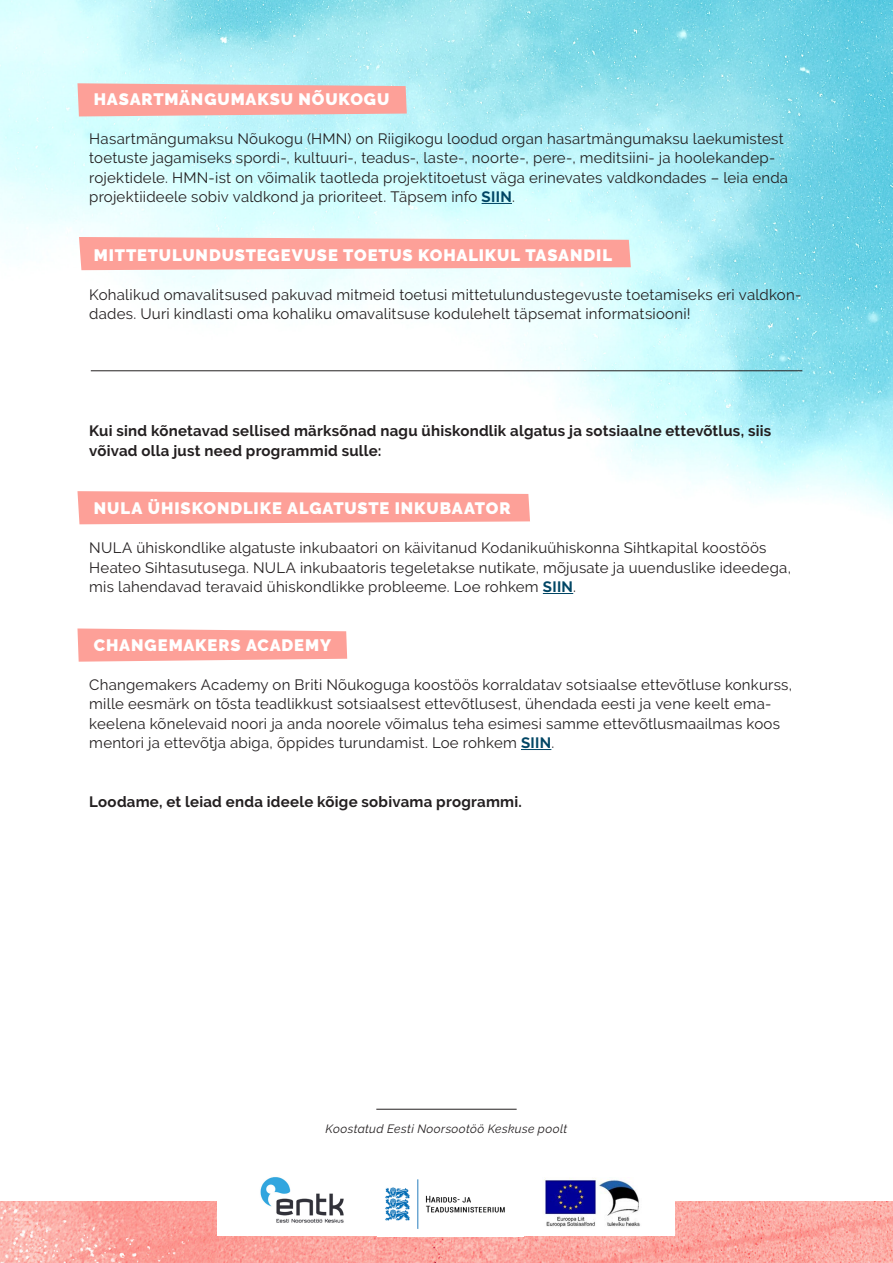
<style>
.page{position:relative;width:893px;height:1263px;background:#fff}
.page>*{position:absolute;margin:0;border:0;box-sizing:border-box;transform-origin:0 0}
.t1{font:900 16.5px "Raleway";letter-spacing:.055em;color:#fff}
.t2{font:15px/19.5px "Raleway";letter-spacing:.015em;color:#231f20}
.t3{font:700 15px/19.5px "Raleway";letter-spacing:.015em;color:#231f20}
.t4{font:italic 12px "Raleway";letter-spacing:.03em;color:#231f20}
.s1{font-weight:700;color:#004564}
</style>
<div class="page">
<img style="left:0;top:0;width:893px;height:594px">
<img style="left:0;top:1202px;width:893px;height:61px">
<div style="left:218px;top:1163px;width:457px;height:73px;background:#fff"></div>
<img style="left:385px;top:1179px;width:120px;height:50px">
<img style="left:260px;top:1177px;width:84px;height:46px">
<img style="left:544px;top:1178px;width:96px;height:49px">
<svg style="left:77px;top:83px;width:330px;height:33px;background:#f7a7a0"></svg>
<svg style="left:79px;top:237px;width:552px;height:33px;background:#fba8a0"></svg>
<svg style="left:77px;top:491px;width:453px;height:33px;background:#fda8a0"></svg>
<svg style="left:77px;top:628px;width:270px;height:34px;background:#fdaaa3"></svg>
<hr style="left:482px;top:203px;width:30px;height:1px;background:#004564">
<hr style="left:543px;top:593px;width:30px;height:1px;background:#004564">
<hr style="left:521px;top:749px;width:30px;height:1px;background:#004564">
<hr style="left:91px;top:370px;width:711px;height:1px;background:#231f20">
<hr style="left:376px;top:1109px;width:141px;height:1px;background:#231f20">
<p class="t1" style="left:94px;top:89px;width:297px">HASARTMÄNGUMAKSU NÕUKOGU</p>
<p class="t2" style="left:89px;top:129px;width:700px">Hasartmängumaksu Nõukogu (HMN) on Riigikogu loodud organ hasartmängumaksu laekumistest toetuste jagamiseks spordi-, kultuuri-, teadus-, laste-, noorte-, pere-, meditsiini- ja hoolekandep&shy;rojektidele. HMN-ist on võimalik taotleda projektitoetust väga erinevates valdkondades – leia enda projektiideele sobiv valdkond ja prioriteet. Täpsem info <span class="s1">SIIN</span>.</p>
<p class="t1" style="left:94px;top:245px;width:520px">MITTETULUNDUSTEGEVUSE TOETUS KOHALIKUL TASANDIL</p>
<p class="t2" style="left:89px;top:285px;width:714px">Kohalikud omavalitsused pakuvad mitmeid toetusi mittetulundustegevuste toetamiseks eri valdkon&shy;dades. Uuri kindlasti oma kohaliku omavalitsuse kodulehelt täpsemat informatsiooni!</p>
<p class="t3" style="left:89px;top:421px;width:684px">Kui sind kõnetavad sellised märksõnad nagu ühiskondlik algatus ja sotsiaalne ettevõtlus, siis võivad olla just need programmid sulle:</p>
<p class="t1" style="left:94px;top:499px;width:418px">NULA ÜHISKONDLIKE ALGATUSTE INKUBAATOR</p>
<p class="t2" style="left:89px;top:538px;width:703px">NULA ühiskondlike algatuste inkubaatori on käivitanud Kodanikuühiskonna Sihtkapital koostöös<br>Heateo Sihtasutusega. NULA inkubaatoris tegeletakse nutikate, mõjusate ja uuenduslike ideedega, mis lahendavad teravaid ühiskondlikke probleeme. Loe rohkem <span class="s1">SIIN</span>.</p>
<p class="t1" style="left:94px;top:635px;width:239px">CHANGEMAKERS ACADEMY</p>
<p class="t2" style="left:89px;top:675px;width:704px">Changemakers Academy on Briti Nõukoguga koostöös korraldatav sotsiaalse ettevõtluse konkurss, mille eesmärk on tõsta teadlikkust sotsiaalsest ettevõtlusest, ühendada eesti ja vene keelt ema&shy;keelena kõnelevaid noori ja anda noorele võimalus teha esimesi samme ettevõtlusmaailmas koos mentori ja ettevõtja abiga, õppides turundamist. Loe rohkem <span class="s1">SIIN</span>.</p>
<p class="t3" style="left:89px;top:792px;width:434px">Loodame, et leiad enda ideele kõige sobivama programmi.</p>
<p class="t4" style="left:326px;top:1121px;width:243px">Koostatud Eesti Noorsootöö Keskuse poolt</p>
</div>
